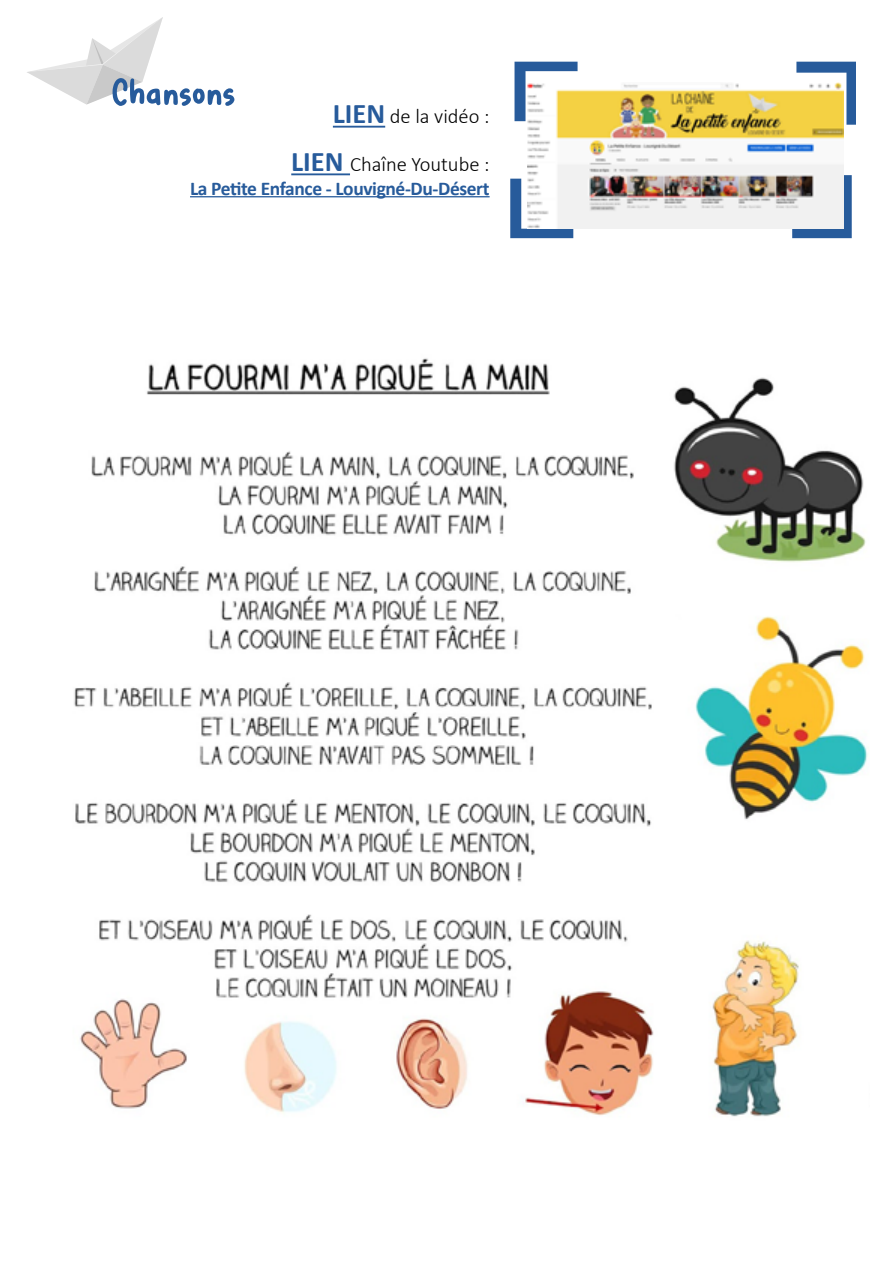
<style>
.page{position:relative;width:893px;height:1263px;background:#fff}
.page>*{position:absolute;margin:0;border:0;box-sizing:border-box;transform-origin:0 0}
.t1{font:51px "Reach Story";color:#275b9b}
.t2{font:300 20.55px "Calibri";color:#000}
.t3{font:700 19.5px "Calibri";letter-spacing:-.02em;color:#275b9b}
.s1{font-weight:700;font-size:28.5px;color:#275b9b}
</style>
<div class="page">
<img style="left:74px;top:358px;width:794px;height:759px">
<svg style="left:27px;top:17px;width:136px;height:88px"></svg>
<hr style="left:333px;top:126px;width:52px;height:2px;background:#275b9b">
<hr style="left:291px;top:173px;width:59px;height:2px;background:#275b9b">
<hr style="left:190px;top:196px;width:300px;height:1px;background:#275b9b">
<svg style="left:514px;top:62px;width:64px;height:59px"></svg>
<svg style="left:510px;top:179px;width:63px;height:59px"></svg>
<svg style="left:796px;top:62px;width:60px;height:63px"></svg>
<svg style="left:792px;top:175px;width:60px;height:63px"></svg>
<img style="left:527px;top:83px;width:316px;height:146px">
<h1 class="t1" style="left:112px;top:66px;width:125px">Chansons</h1>
<p class="t2" style="left:333px;top:104px;width:158px"><span class="s1">LIEN</span> de la vidéo :</p>
<p class="t2" style="left:291px;top:152px;width:200px"><span class="s1">LIEN</span> Chaîne Youtube :</p>
<p class="t3" style="left:190px;top:174px;width:301px">La Petite Enfance - Louvigné-Du-Désert</p>
</div>
